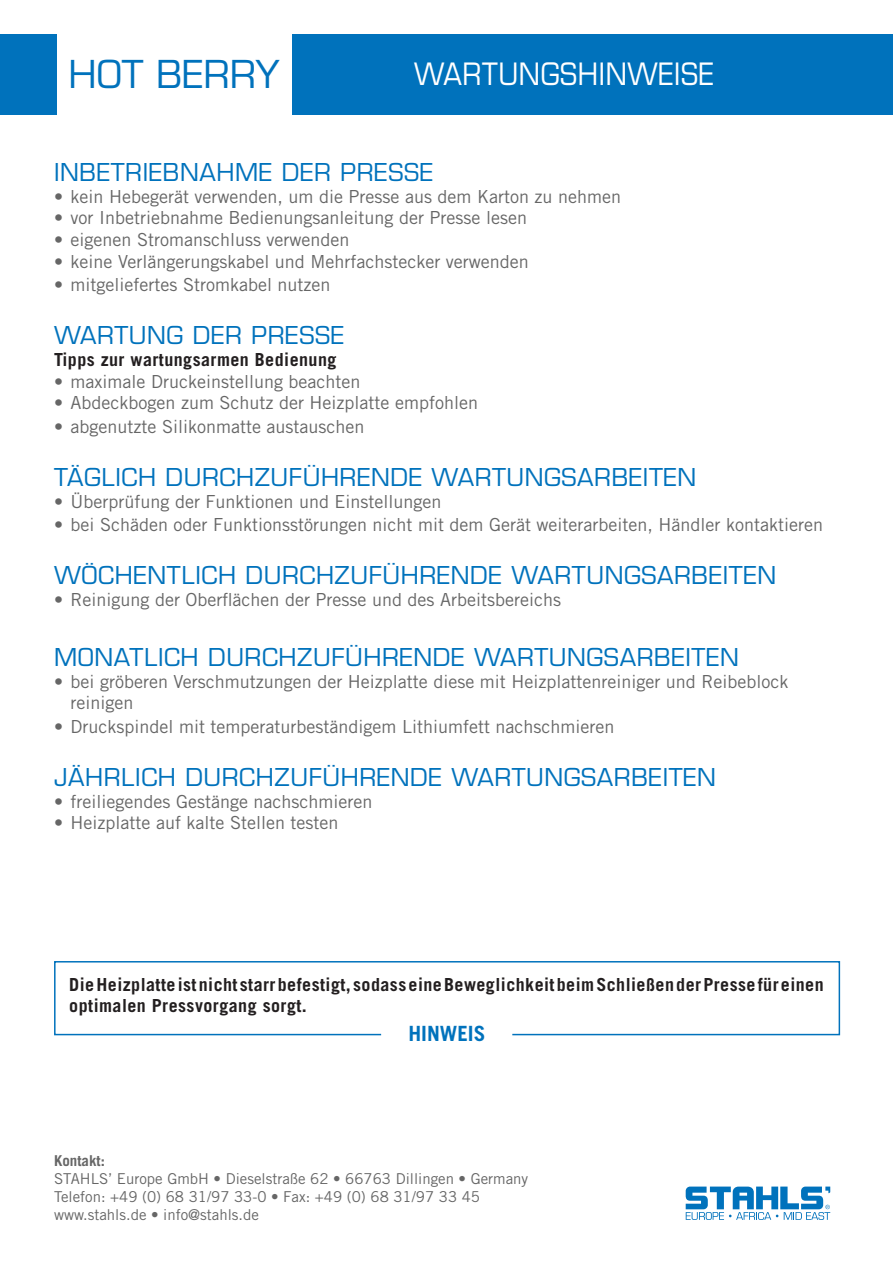
<style>
.page{position:relative;width:893px;height:1263px;background:#fff}
.page>*{position:absolute;margin:0;border:0;box-sizing:border-box;transform-origin:0 0}
.t1{font:37.5px "Eurostile LT Std";color:#0072bc}
.t2{font:30px "Eurostile LT Std";letter-spacing:.025em;color:#fff;scale:.9 1}
.Body_Copy{font:24px "Eurostile LT Std";letter-spacing:.025em;color:#0072bc}
.t3{font:700 21px "Trade Gothic LT Std";color:#0072bc}
.Body_Copy-2{font:18px "Trade Gothic LT Std";color:#666}
.Body_Copy-3{font:700 18px/21.6px "Trade Gothic LT Std";letter-spacing:.025em;color:#231f20}
.t4{font:15px/18px "Trade Gothic LT Std";color:#666}
.t5{font:700 15px "Trade Gothic LT Std";color:#666}
</style>
<div class="page">
<div style="left:0;top:34px;width:893px;height:80px;background:#0072bc"></div>
<div style="left:57px;top:34px;width:234px;height:80px;background:#fff"></div>
<svg style="left:686px;top:1186px;width:144px;height:34px"></svg>
<svg style="left:54px;top:961px;width:787px;height:75px"></svg>
<h1 class="t1" style="left:69px;top:52px;width:213px">HOT BERRY</h1>
<p class="t2" style="left:414px;top:56px;width:335px">WARTUNGSHINWEISE</p>
<p class="Body_Copy" style="left:54px;top:158px;width:381px">INBETRIEBNAHME DER PRESSE</p>
<p class="Body_Copy-2" style="left:54px;top:186px;width:568px">• kein Hebegerät verwenden, um die Presse aus dem Karton zu nehmen</p>
<p class="Body_Copy-2" style="left:54px;top:207px;width:475px">• vor Inbetriebnahme Bedienungsanleitung der Presse lesen</p>
<p class="Body_Copy-2" style="left:54px;top:229px;width:297px">• eigenen Stromanschluss verwenden</p>
<p class="Body_Copy-2" style="left:54px;top:250px;width:476px">• keine Verlängerungskabel und Mehrfachstecker verwenden</p>
<p class="Body_Copy-2" style="left:54px;top:274px;width:278px">• mitgeliefertes Stromkabel nutzen</p>
<p class="Body_Copy" style="left:54px;top:321px;width:292px">WARTUNG DER PRESSE</p>
<p class="Body_Copy-3" style="left:54px;top:349px;width:284px">Tipps zur wartungsarmen Bedienung</p>
<p class="Body_Copy-2" style="left:54px;top:370px;width:308px">• maximale Druckeinstellung beachten</p>
<p class="Body_Copy-2" style="left:54px;top:392px;width:425px">• Abdeckbogen zum Schutz der Heizplatte empfohlen</p>
<p class="Body_Copy-2" style="left:54px;top:415px;width:312px">• abgenutzte Silikonmatte austauschen</p>
<p class="Body_Copy" style="left:54px;top:463px;width:644px">TÄGLICH DURCHZUFÜHRENDE WARTUNGSARBEITEN</p>
<p class="Body_Copy-2" style="left:54px;top:490px;width:389px">• Überprüfung der Funktionen und Einstellungen</p>
<p class="Body_Copy-2" style="left:54px;top:514px;width:770px">• bei Schäden oder Funktionsstörungen nicht mit dem Gerät weiterarbeiten, Händler kontaktieren</p>
<p class="Body_Copy" style="left:54px;top:561px;width:724px">WÖCHENTLICH DURCHZUFÜHRENDE WARTUNGSARBEITEN</p>
<p class="Body_Copy-2" style="left:54px;top:589px;width:509px">• Reinigung der Oberflächen der Presse und des Arbeitsbereichs</p>
<p class="Body_Copy" style="left:54px;top:643px;width:686px">MONATLICH DURCHZUFÜHRENDE WARTUNGSARBEITEN</p>
<p class="Body_Copy-2" style="left:54px;top:670px;width:736px">• bei gröberen Verschmutzungen der Heizplatte diese mit Heizplattenreiniger und Reibeblock</p>
<p class="Body_Copy-2" style="left:71px;top:692px;width:65px">reinigen</p>
<p class="Body_Copy-2" style="left:54px;top:715px;width:562px">• Druckspindel mit temperaturbeständigem Lithiumfett nachschmieren</p>
<p class="Body_Copy" style="left:54px;top:763px;width:663px">JÄHRLICH DURCHZUFÜHRENDE WARTUNGSARBEITEN</p>
<p class="Body_Copy-2" style="left:54px;top:790px;width:320px">• freiliegendes Gestänge nachschmieren</p>
<p class="Body_Copy-2" style="left:54px;top:812px;width:286px">• Heizplatte auf kalte Stellen testen</p>
<p class="Body_Copy-3" style="left:69px;top:973px;width:756px">Die Heizplatte ist nicht starr befestigt, sodass eine Beweglichkeit beim Schließen der Presse für einen optimalen Pressvorgang sorgt.</p>
<p class="t3" style="left:408px;top:1021px;width:79px">HINWEIS</p>
<p class="t5" style="left:54px;top:1152px;width:52px">Kontakt:</p>
<p class="t4" style="left:54px;top:1170px;width:476px">STAHLS’ Europe GmbH • Dieselstraße 62 • 66763 Dillingen • Germany<br>Telefon: +49 (0) 68 31/97 33-0 • Fax: +49 (0) 68 31/97 33 45 www.stahls.de • info@stahls.de</p>
</div>
